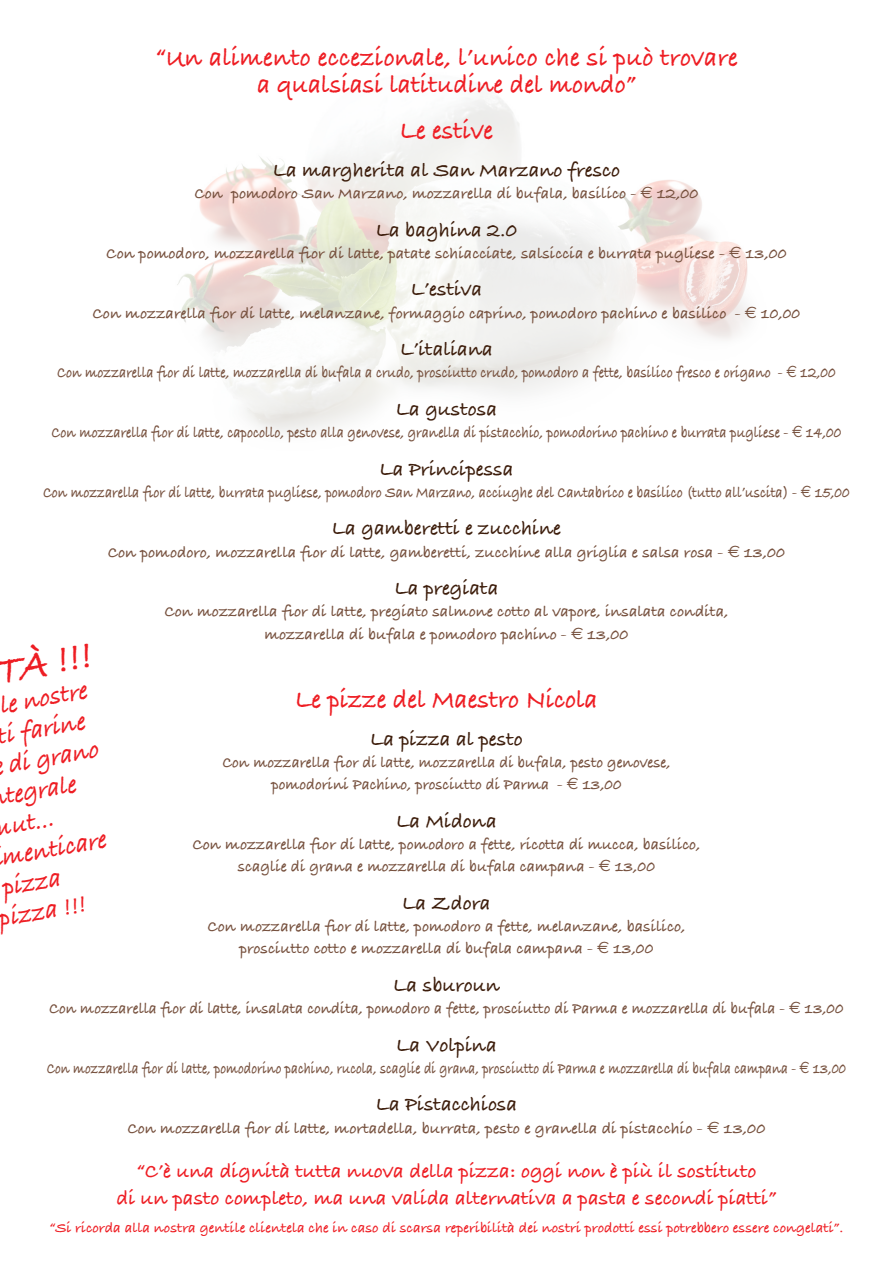
<style>
.page{position:relative;width:893px;height:1263px;background:#fff}
.page>*{position:absolute;margin:0;border:0;box-sizing:border-box;transform-origin:0 0}
.t1{font:italic 42px "Bradley Hand ITCTT Bold";color:#ee1d23;scale:.9 1}
.t2{font:27px "Bradley Hand ITCTT Bold";color:#ee1d23;scale:.95 1}
.t3{font:italic 27px "Bradley Hand ITCTT Bold";color:#ee1d23;scale:.9 1}
.distanziatore_pizze{font:21px "Bradley Hand ITCTT Bold";color:#3d1d0b}
.t4{font:21px "Bradley Hand ITCTT Bold";color:#ee1d23}
.distanziatore_pizze-2{font:16.5px "Bradley Hand ITCTT Bold";color:#76503d}
.distanziatore_pizze-3{font:16.5px "Bradley Hand ITCTT Bold";color:#76503d;scale:.85 1}
.distanziatore_pizze-4{font:16.5px "Bradley Hand ITCTT Bold";color:#76503d;scale:.95 1}
.distanziatore_pizze-5{font:16.5px "Bradley Hand ITCTT Bold";color:#76503d;scale:.81 1}
.t5{font:15px "Bradley Hand ITCTT Bold";color:#ee1d23}
.s1{font-family:"Euro Sans"}
</style>
<div class="page">
<img style="left:177px;top:91px;width:572px;height:342px">
<p class="t2" style="left:155px;top:37px;width:614px">“Un alimento eccezionale, l’unico che si può trovare</p>
<p class="t2" style="left:257px;top:64px;width:400px">a qualsiasi latitudine del mondo”</p>
<p class="t2" style="left:400px;top:110px;width:100px">Le estive</p>
<p class="distanziatore_pizze" style="left:273px;top:154px;width:349px">La margherita al San Marzano fresco</p>
<p class="distanziatore_pizze-2" style="left:195px;top:181px;width:505px">Con pomodoro San Marzano, mozzarella di bufala, basilico - <span class="s1">&amp;</span> 12,00</p>
<p class="distanziatore_pizze" style="left:376px;top:214px;width:143px">La baghina 2.0</p>
<p class="distanziatore_pizze-2" style="left:106px;top:241px;width:682px">Con pomodoro, mozzarella fior di latte, patate schiacciate, salsiccia e burrata pugliese - <span class="s1">&amp;</span> 13,00</p>
<p class="distanziatore_pizze" style="left:411px;top:273px;width:73px">L’estiva</p>
<p class="distanziatore_pizze-2" style="left:93px;top:300px;width:709px">Con mozzarella fior di latte, melanzane, formaggio caprino, pomodoro pachino e basilico - <span class="s1">&amp;</span> 10,00</p>
<p class="distanziatore_pizze" style="left:400px;top:333px;width:94px">L’italiana</p>
<p class="distanziatore_pizze-3" style="left:57px;top:360px;width:917px">Con mozzarella fior di latte, mozzarella di bufala a crudo, prosciutto crudo, pomodoro a fette, basilico fresco e origano - <span class="s1">&amp;</span> 12,00</p>
<p class="distanziatore_pizze" style="left:396px;top:393px;width:103px">La gustosa</p>
<p class="distanziatore_pizze-3" style="left:52px;top:420px;width:931px">Con mozzarella fior di latte, capocollo, pesto alla genovese, granella di pistacchio, pomodorino pachino e burrata pugliese - <span class="s1">&amp;</span> 14,00</p>
<p class="distanziatore_pizze" style="left:379px;top:453px;width:136px">La Principessa</p>
<p class="distanziatore_pizze-3" style="left:43px;top:480px;width:951px">Con mozzarella fior di latte, burrata pugliese, pomodoro San Marzano, acciughe del Cantabrico e basilico (tutto all’uscita) - <span class="s1">&amp;</span> 15,00</p>
<p class="distanziatore_pizze" style="left:332px;top:512px;width:231px">La gamberetti e zucchine</p>
<p class="distanziatore_pizze-2" style="left:108px;top:539px;width:679px">Con pomodoro, mozzarella fior di latte, gamberetti, zucchine alla griglia e salsa rosa - <span class="s1">&amp;</span> 13,00</p>
<p class="distanziatore_pizze" style="left:394px;top:572px;width:106px">La pregiata</p>
<p class="distanziatore_pizze-2" style="left:164px;top:599px;width:566px">Con mozzarella fior di latte, pregiato salmone cotto al vapore, insalata condita,</p>
<p class="distanziatore_pizze-2" style="left:264px;top:621px;width:366px">mozzarella di bufala e pomodoro pachino - <span class="s1">&amp;</span> 13,00</p>
<h1 class="t1" style="left:-9px;top:640px;width:108px;rotate:-10deg">TÀ !!!</h1>
<h2 class="t3" style="left:-4px;top:685px;width:100px;rotate:-10deg">le nostre</h2>
<h2 class="t3" style="left:-6px;top:716px;width:99px;rotate:-10deg">ti farine</h2>
<h2 class="t3" style="left:4px;top:745px;width:103px;rotate:-10deg">di grano</h2>
<h2 class="t3" style="left:1px;top:776px;width:81px;rotate:-10deg">tegrale</h2>
<h2 class="t3" style="left:-14px;top:809px;width:73px;rotate:-10deg">mut...</h2>
<h2 class="t3" style="left:-2px;top:837px;width:119px;rotate:-10deg">menticare</h2>
<h2 class="t3" style="left:-2px;top:868px;width:67px;rotate:-10deg">pizza</h2>
<p class="t2" style="left:295px;top:679px;width:320px">Le pizze del Maestro Nicola</p>
<p class="distanziatore_pizze" style="left:370px;top:723px;width:154px">La pizza al pesto</p>
<p class="distanziatore_pizze-4" style="left:222px;top:750px;width:473px">Con mozzarella fior di latte, mozzarella di bufala, pesto genovese,</p>
<p class="distanziatore_pizze-4" style="left:271px;top:772px;width:370px">pomodorini Pachino, prosciutto di Parma - <span class="s1">&amp;</span> 13,00</p>
<p class="distanziatore_pizze" style="left:396px;top:805px;width:102px">La Midona</p>
<p class="distanziatore_pizze-2" style="left:192px;top:832px;width:509px">Con mozzarella fior di latte, pomodoro a fette, ricotta di mucca, basilico,</p>
<p class="distanziatore_pizze-2" style="left:238px;top:854px;width:419px">scaglie di grana e mozzarella di bufala campana - <span class="s1">&amp;</span> 13,00</p>
<p class="distanziatore_pizze" style="left:402px;top:887px;width:90px">La Zdora</p>
<p class="distanziatore_pizze-2" style="left:207px;top:914px;width:480px">Con mozzarella fior di latte, pomodoro a fette, melanzane, basilico,</p>
<p class="distanziatore_pizze-2" style="left:239px;top:936px;width:416px">prosciutto cotto e mozzarella di bufala campana - <span class="s1">&amp;</span> 13,00</p>
<p class="distanziatore_pizze" style="left:393px;top:969px;width:108px">La sburoun</p>
<p class="distanziatore_pizze-4" style="left:49px;top:996px;width:838px">Con mozzarella fior di latte, insalata condita, pomodoro a fette, prosciutto di Parma e mozzarella di bufala - <span class="s1">&amp;</span> 13,00</p>
<p class="distanziatore_pizze" style="left:396px;top:1029px;width:102px">La Volpina</p>
<p class="distanziatore_pizze-5" style="left:47px;top:1056px;width:988px">Con mozzarella fior di latte, pomodorino pachino, rucola, scaglie di grana, prosciutto di Parma e mozzarella di bufala campana - <span class="s1">&amp;</span> 13,00</p>
<p class="distanziatore_pizze" style="left:376px;top:1088px;width:143px">La Pistacchiosa</p>
<p class="distanziatore_pizze-2" style="left:127px;top:1115px;width:640px">Con mozzarella fior di latte, mortadella, burrata, pesto e granella di pistacchio - <span class="s1">&amp;</span> 13,00</p>
<p class="t4" style="left:137px;top:1155px;width:621px">“C’è una dignità tutta nuova della pizza: oggi non è più il sostituto</p>
<p class="t4" style="left:117px;top:1182px;width:661px">di un pasto completo, ma una valida alternativa a pasta e secondi piatti”</p>
<h2 class="t3" style="left:-5px;top:899px;width:99px;rotate:-10deg">pizza !!!</h2>
<p class="t5" style="left:49px;top:1216px;width:796px">“Si ricorda alla nostra gentile clientela che in caso di scarsa reperibilità dei nostri prodotti essi potrebbero essere congelati”.</p>
</div>
